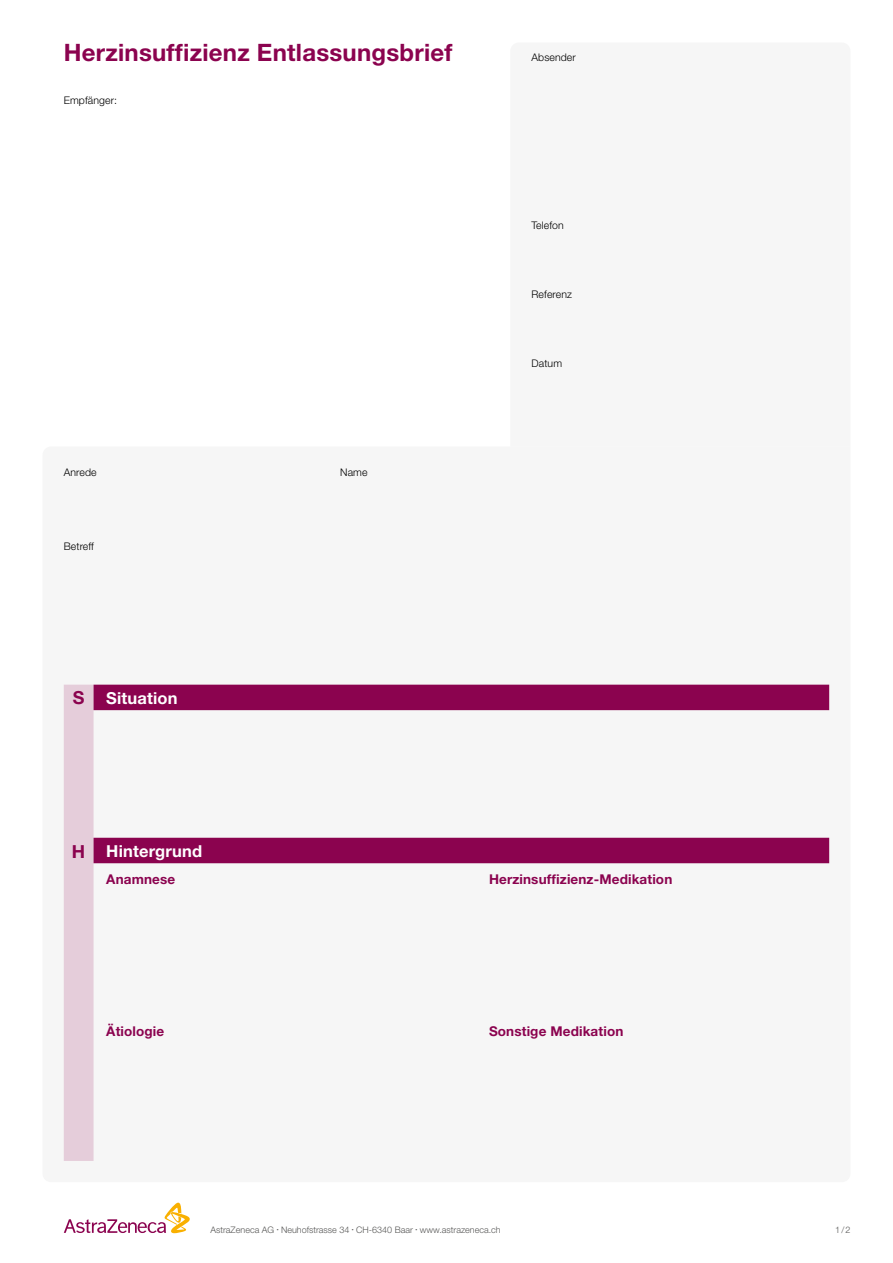
<style>
.page{position:relative;width:893px;height:1263px;background:#fff}
.page>*{position:absolute;margin:0;border:0;box-sizing:border-box;transform-origin:0 0}
.t1{font:700 24px "Helvetica Neue";letter-spacing:.01em;color:#8b034f}
.t2{font:700 16.5px "Helvetica Neue";letter-spacing:.01em;color:#fff}
.t3{font:700 13.5px "Helvetica Neue";letter-spacing:.01em;color:#8b034f}
.t4{font:300 10.5px "Helvetica Neue";letter-spacing:.01em;color:#000}
.t5{font:300 9px "Helvetica Neue";color:#575756}
.s1{font-size:18px;color:#8b034f}
</style>
<div class="page">
<svg style="left:64px;top:1203px;width:126px;height:30px"></svg>
<div style="left:64px;top:685px;width:30px;height:476px;background:#e5cdda"></div>
<svg style="left:94px;top:685px;width:735px;height:178px;fill:#f6f6f6"></svg>
<h1 class="t1" style="left:64px;top:38px;width:390px">Herzinsuffizienz Entlassungsbrief</h1>
<p class="t4" style="left:64px;top:94px;width:55px">Empfänger:</p>
<p class="t4" style="left:64px;top:466px;width:34px">Anrede</p>
<p class="t4" style="left:340px;top:466px;width:29px">Name</p>
<p class="t4" style="left:64px;top:540px;width:32px">Betreff</p>
<p class="t4" style="left:531px;top:51px;width:46px">Absender</p>
<p class="t4" style="left:531px;top:219px;width:34px">Telefon</p>
<p class="t4" style="left:531px;top:288px;width:42px">Referenz</p>
<p class="t4" style="left:531px;top:357px;width:32px">Datum</p>
<h2 class="t2" style="left:73px;top:687px;width:106px"><span class="s1">S</span> Situation</h2>
<h2 class="t2" style="left:72px;top:840px;width:132px"><span class="s1">H</span> Hintergrund</h2>
<h3 class="t3" style="left:106px;top:871px;width:70px">Anamnese</h3>
<h3 class="t3" style="left:106px;top:1023px;width:60px">Ätiologie</h3>
<h3 class="t3" style="left:489px;top:871px;width:185px">Herzinsuffizienz-Medikation</h3>
<h3 class="t3" style="left:489px;top:1023px;width:136px">Sonstige Medikation</h3>
<p class="t5" style="left:210px;top:1224px;width:292px">AstraZeneca AG <sup>•</sup> Neuhofstrasse 34 <sup>•</sup> CH-6340 Baar <sup>•</sup> www.astrazeneca.ch</p>
<p class="t5" style="left:835px;top:1224px;width:17px">1/2</p>
</div>
